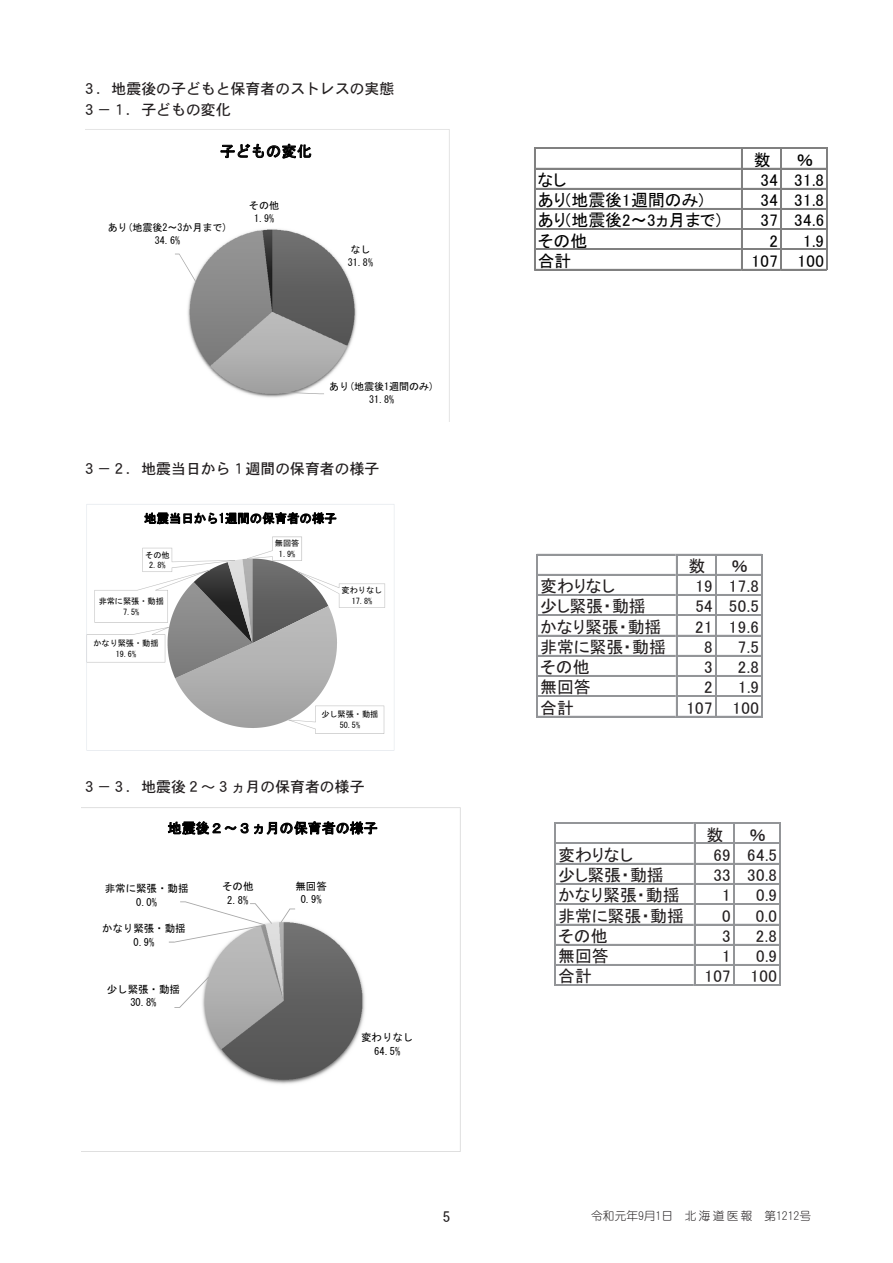
<style>
.page{position:relative;width:893px;height:1263px;background:#fff}
.page>*{position:absolute;margin:0;border:0;box-sizing:border-box;transform-origin:0 0}
.t1{font:16.8px "MS P Gothic";color:#231f20}
.t2{font:16.8px "MS P Gothic";letter-spacing:.005em;color:#000}
.t3{font:15.15px "MS Gothic";letter-spacing:.01em;color:#000}
.本文G{font:14.85px "DFHS Gothic W5 WIN RKSJ H";color:#231f20}
.t4{font:13.95px "MS Gothic";color:#000}
.t5{font:12.3px "MS Gothic";letter-spacing:.005em;color:#000}
.t6{font:11.7px "DF Maru Gothic Lt WIN RKSJ H";color:#231f20}
.t7{font:10.5px/13.5px "MS Gothic";color:#000;text-align:center}
.t8{font:10.05px/13px "MS Gothic";color:#000;text-align:center}
.t9{font:8.1px/10.6px "MS Gothic";color:#000;text-align:center}
.t10{font:6.9px "MS Gothic";color:#000}
</style>
<div class="page">
<svg style="left:85px;top:129px;width:365px;height:293px"></svg>
<hr style="left:534px;top:147px;width:293px;height:1px;background:#d4d4d4">
<hr style="left:534px;top:148px;width:293px;height:1px;background:#808080">
<hr style="left:534px;top:168px;width:293px;height:1px;background:#808080">
<hr style="left:534px;top:188px;width:293px;height:1px;background:#808080">
<hr style="left:534px;top:208px;width:293px;height:2px;background:#808080">
<hr style="left:534px;top:228px;width:293px;height:1px;background:#d4d4d4">
<hr style="left:534px;top:229px;width:293px;height:1px;background:#808080">
<hr style="left:534px;top:249px;width:293px;height:1px;background:#808080">
<hr style="left:534px;top:269px;width:293px;height:1px;background:#808080">
<hr style="left:534px;top:148px;width:2px;height:122px;background:#808080">
<hr style="left:741px;top:148px;width:1px;height:122px;background:#808080">
<hr style="left:780px;top:148px;width:1px;height:122px;background:#d4d4d4">
<hr style="left:781px;top:148px;width:1px;height:122px;background:#808080">
<hr style="left:826px;top:148px;width:1px;height:122px;background:#d4d4d4">
<hr style="left:826px;top:148px;width:1px;height:61px;background:#bfbfbf">
<hr style="left:827px;top:148px;width:1px;height:122px;background:#808080">
<svg style="left:86px;top:504px;width:308px;height:247px"></svg>
<hr style="left:537px;top:554px;width:225px;height:1px;background:#939598">
<hr style="left:537px;top:574px;width:225px;height:1px;background:#939598">
<hr style="left:537px;top:594px;width:225px;height:2px;background:#939598">
<hr style="left:537px;top:614px;width:225px;height:1px;background:#d8d9db">
<hr style="left:537px;top:615px;width:225px;height:1px;background:#939598">
<hr style="left:537px;top:635px;width:225px;height:1px;background:#939598">
<hr style="left:537px;top:655px;width:225px;height:1px;background:#939598">
<hr style="left:537px;top:675px;width:225px;height:2px;background:#939598">
<hr style="left:537px;top:695px;width:225px;height:1px;background:#d8d9db">
<hr style="left:537px;top:696px;width:225px;height:1px;background:#939598">
<hr style="left:537px;top:716px;width:225px;height:1px;background:#939598">
<hr style="left:537px;top:554px;width:1px;height:163px;background:#939598">
<hr style="left:676px;top:554px;width:1px;height:163px;background:#939598">
<hr style="left:715px;top:554px;width:2px;height:163px;background:#939598">
<hr style="left:761px;top:554px;width:1px;height:163px;background:#d8d9db">
<hr style="left:762px;top:554px;width:1px;height:163px;background:#939598">
<svg style="left:82px;top:807px;width:379px;height:345px"></svg>
<hr style="left:555px;top:822px;width:225px;height:1px;background:#d8d9db">
<hr style="left:555px;top:823px;width:225px;height:1px;background:#939598">
<hr style="left:555px;top:842px;width:225px;height:1px;background:#d8d9db">
<hr style="left:555px;top:843px;width:225px;height:1px;background:#939598">
<hr style="left:555px;top:863px;width:225px;height:1px;background:#939598">
<hr style="left:555px;top:883px;width:225px;height:1px;background:#939598">
<hr style="left:555px;top:903px;width:225px;height:1px;background:#d8d9db">
<hr style="left:555px;top:904px;width:225px;height:1px;background:#939598">
<hr style="left:555px;top:923px;width:225px;height:1px;background:#d8d9db">
<hr style="left:555px;top:924px;width:225px;height:1px;background:#939598">
<hr style="left:555px;top:944px;width:225px;height:1px;background:#939598">
<hr style="left:555px;top:964px;width:225px;height:1px;background:#939598">
<hr style="left:555px;top:984px;width:225px;height:1px;background:#d8d9db">
<hr style="left:555px;top:985px;width:225px;height:1px;background:#939598">
<hr style="left:555px;top:823px;width:1px;height:163px;background:#939598">
<hr style="left:694px;top:823px;width:1px;height:163px;background:#939598">
<hr style="left:733px;top:823px;width:2px;height:163px;background:#939598">
<hr style="left:779px;top:823px;width:1px;height:163px;background:#d8d9db">
<hr style="left:780px;top:823px;width:1px;height:163px;background:#939598">
<p class="本文G" style="left:82px;top:81px;width:314px">３．地震後の子どもと保育者のストレスの実態</p>
<p class="本文G" style="left:82px;top:102px;width:150px">３－１．子どもの変化</p>
<p class="t3" style="left:220px;top:144px;width:93px">子どもの変化</p>
<p class="t8" style="left:107px;top:221px;width:122px">あり(地震後2～3か月まで)<br>34.6%</p>
<p class="t8" style="left:249px;top:199px;width:32px">その他<br>1.9%</p>
<p class="t8" style="left:348px;top:243px;width:27px;text-align:left">なし<br>31.8%</p>
<p class="t8" style="left:329px;top:380px;width:107px">あり(地震後1週間のみ)<br>31.8%</p>
<p class="t5" style="left:100px;top:456px;width:26px">2.8%</p>
<p class="本文G" style="left:82px;top:462px;width:299px">３－２．地震当日から１週間の保育者の様子</p>
<p class="t5" style="left:144px;top:512px;width:194px">地震当日から1週間の保育者の様子</p>
<p class="t9" style="left:145px;top:549px;width:26px">その他<br>2.8%</p>
<p class="t9" style="left:99px;top:596px;width:67px">非常に緊張・動揺<br>7.5%</p>
<p class="t9" style="left:93px;top:638px;width:67px">かなり緊張・動揺<br>19.6%</p>
<p class="t9" style="left:275px;top:538px;width:26px">無回答<br>1.9%</p>
<p class="t9" style="left:342px;top:585px;width:42px">変わりなし<br>17.8%</p>
<p class="t9" style="left:321px;top:709px;width:58px">少し緊張・動揺<br>50.5%</p>
<p class="本文G" style="left:82px;top:779px;width:284px">３－３．地震後２～３ヵ月の保育者の様子</p>
<p class="t2" style="left:754px;top:151px;width:18px">数</p>
<p class="t2" style="left:796px;top:151px;width:18px">％</p>
<p class="t2" style="left:538px;top:171px;width:30px">なし</p>
<p class="t2" style="left:760px;top:171px;width:65px">34 31.8</p>
<p class="t2" style="left:538px;top:192px;width:167px">あり(地震後1週間のみ)</p>
<p class="t2" style="left:760px;top:192px;width:65px">34 31.8</p>
<p class="t2" style="left:538px;top:212px;width:184px">あり(地震後2～3ヵ月まで)</p>
<p class="t2" style="left:760px;top:212px;width:65px">37 34.6</p>
<p class="t2" style="left:538px;top:232px;width:51px">その他</p>
<p class="t2" style="left:769px;top:232px;width:10px">2</p>
<p class="t2" style="left:803px;top:232px;width:22px">1.9</p>
<p class="t2" style="left:538px;top:252px;width:35px">合計</p>
<p class="t2" style="left:751px;top:252px;width:74px">107 100</p>
<p class="t1" style="left:689px;top:557px;width:18px">数</p>
<p class="t1" style="left:731px;top:557px;width:18px">％</p>
<p class="t1" style="left:540px;top:578px;width:76px">変わりなし</p>
<p class="t1" style="left:695px;top:578px;width:65px">19 17.8</p>
<p class="t1" style="left:540px;top:598px;width:107px">少し緊張・動揺</p>
<p class="t1" style="left:695px;top:598px;width:65px">54 50.5</p>
<p class="t1" style="left:540px;top:618px;width:123px">かなり緊張・動揺</p>
<p class="t1" style="left:695px;top:618px;width:65px">21 19.6</p>
<p class="t1" style="left:540px;top:638px;width:127px">非常に緊張・動揺</p>
<p class="t1" style="left:704px;top:638px;width:10px">8</p>
<p class="t1" style="left:738px;top:638px;width:22px">7.5</p>
<p class="t1" style="left:540px;top:659px;width:51px">その他</p>
<p class="t1" style="left:704px;top:659px;width:10px">3</p>
<p class="t1" style="left:738px;top:659px;width:22px">2.8</p>
<p class="t1" style="left:540px;top:679px;width:52px">無回答</p>
<p class="t1" style="left:704px;top:679px;width:10px">2</p>
<p class="t1" style="left:738px;top:679px;width:22px">1.9</p>
<p class="t1" style="left:540px;top:699px;width:35px">合計</p>
<p class="t1" style="left:686px;top:699px;width:74px">107 100</p>
<p class="t4" style="left:168px;top:821px;width:212px">地震後２～３ヵ月の保育者の様子</p>
<p class="t1" style="left:707px;top:826px;width:18px">数</p>
<p class="t1" style="left:749px;top:826px;width:18px">％</p>
<p class="t1" style="left:558px;top:846px;width:76px">変わりなし</p>
<p class="t1" style="left:713px;top:846px;width:65px">69 64.5</p>
<p class="t1" style="left:558px;top:866px;width:107px">少し緊張・動揺</p>
<p class="t1" style="left:713px;top:866px;width:65px">33 30.8</p>
<p class="t1" style="left:558px;top:887px;width:123px">かなり緊張・動揺</p>
<p class="t1" style="left:722px;top:887px;width:10px">1</p>
<p class="t1" style="left:756px;top:887px;width:22px">0.9</p>
<p class="t1" style="left:558px;top:907px;width:127px">非常に緊張・動揺</p>
<p class="t1" style="left:722px;top:907px;width:10px">0</p>
<p class="t1" style="left:756px;top:907px;width:22px">0.0</p>
<p class="t1" style="left:558px;top:927px;width:51px">その他</p>
<p class="t1" style="left:722px;top:927px;width:10px">3</p>
<p class="t1" style="left:756px;top:927px;width:22px">2.8</p>
<p class="t1" style="left:558px;top:947px;width:52px">無回答</p>
<p class="t1" style="left:722px;top:947px;width:10px">1</p>
<p class="t1" style="left:756px;top:947px;width:22px">0.9</p>
<p class="t1" style="left:558px;top:968px;width:35px">合計</p>
<p class="t1" style="left:704px;top:968px;width:74px">107 100</p>
<p class="t7" style="left:105px;top:882px;width:85px">非常に緊張・動揺<br>0.0%</p>
<p class="t7" style="left:222px;top:879px;width:33px">その他<br>2.8%</p>
<p class="t7" style="left:295px;top:879px;width:33px">無回答<br>0.9%</p>
<p class="t10" style="left:171px;top:881px;width:15px">0.9%</p>
<p class="t10" style="left:169px;top:921px;width:19px">30.8%</p>
<p class="t7" style="left:102px;top:922px;width:85px">かなり緊張・動揺<br>0.9%</p>
<p class="t7" style="left:107px;top:982px;width:75px">少し緊張・動揺<br>30.8%</p>
<p class="t7" style="left:361px;top:1031px;width:54px">変わりなし<br>64.5%</p>
<p class="本文G" style="left:443px;top:1209px;width:9px">5</p>
<p class="t6" style="left:591px;top:1210px;width:221px">令和元年9月1日　北海道医報　第1212号</p>
</div>
